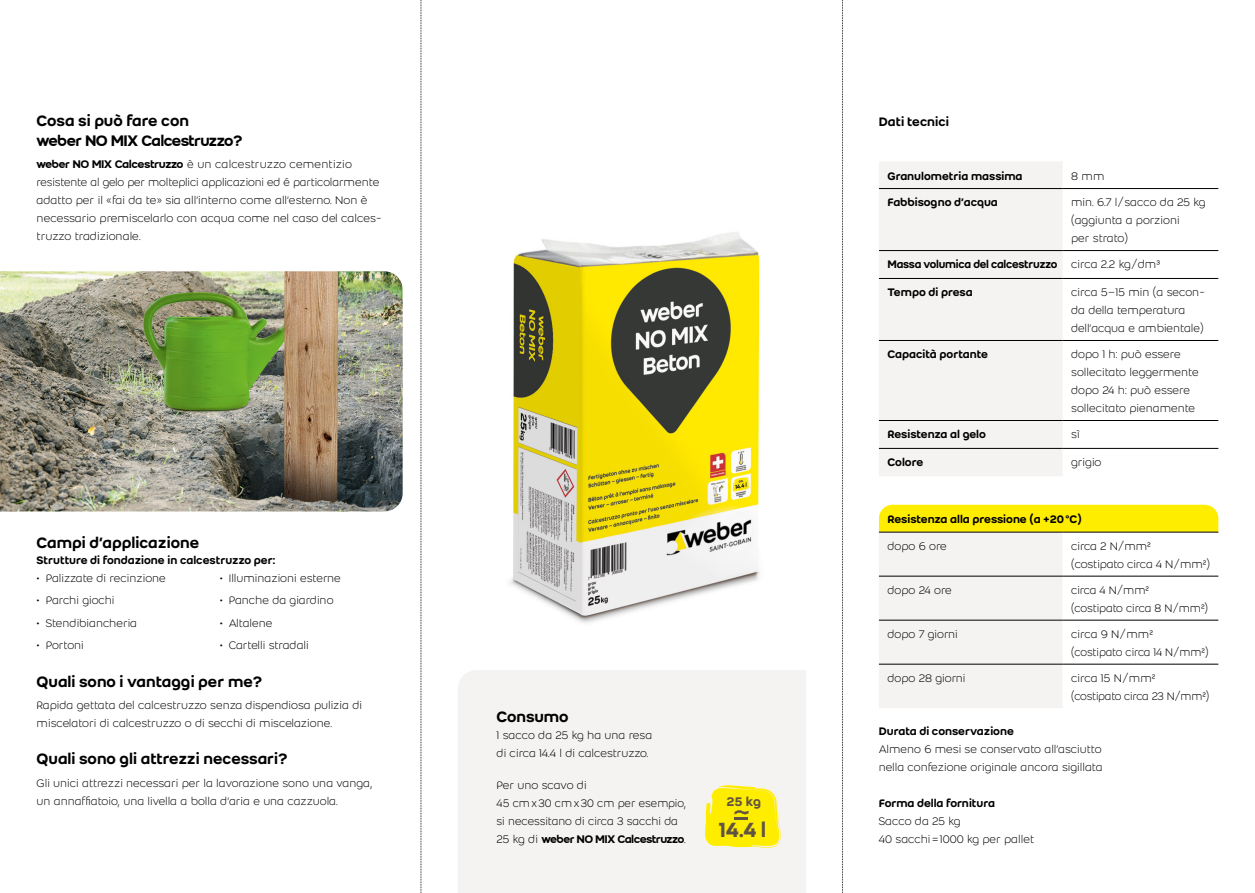
<style>
.page{position:relative;width:1255px;height:893px;background:#fff}
.page>*{position:absolute;margin:0;border:0;box-sizing:border-box;transform-origin:0 0}
.t1{font:500 22.5px "Weber";color:#615344}
.t2{font:500 16.5px "Weber";color:#000}
.t3{font:16.5px "Weber Name";color:#000}
.t4{font:500 13.8px "Weber";color:#615344}
.t5{font:500 13.5px "Weber";color:#000}
.t6{font:300 12px/18px "Weber";color:#000}
.t7{font:500 12px "Weber";color:#000}
.t8{font:500 12px "Weber";letter-spacing:-.02em;color:#000}
.t9{font:300 12px/18px "Weber";letter-spacing:-.02em;color:#000}
.t10{font:12px "Weber Name";color:#000}
.s1{font-family:"Weber Name";font-weight:400}
.s2{font-family:"Weber";font-weight:300}
.s3{font-weight:300}
</style>
<div class="page">
<img style="left:509px;top:232px;width:251px;height:391px">
<div style="left:458px;top:670px;width:348px;height:223px;background:#f5f3f1"></div>
<img style="left:0;top:271px;width:402px;height:240px">
<svg style="left:879px;top:162px;width:183px;height:343px;fill:#f5f3f1"></svg>
<svg style="left:878px;top:505px;width:340px;height:203px"></svg>
<hr style="left:878px;top:188px;width:184px;height:1px;background:#000">
<hr style="left:1062px;top:188px;width:156px;height:1px;background:#000">
<hr style="left:878px;top:250px;width:184px;height:1px;background:#000">
<hr style="left:1062px;top:250px;width:156px;height:1px;background:#000">
<hr style="left:878px;top:278px;width:184px;height:1px;background:#000">
<hr style="left:1062px;top:278px;width:156px;height:1px;background:#000">
<hr style="left:878px;top:340px;width:184px;height:1px;background:#000">
<hr style="left:1062px;top:340px;width:156px;height:1px;background:#000">
<hr style="left:878px;top:420px;width:184px;height:1px;background:#000">
<hr style="left:1062px;top:420px;width:156px;height:1px;background:#000">
<hr style="left:878px;top:448px;width:184px;height:1px;background:#000">
<hr style="left:1062px;top:448px;width:156px;height:1px;background:#000">
<hr style="left:878px;top:532px;width:184px;height:1px;background:#000">
<hr style="left:1062px;top:532px;width:156px;height:1px;background:#000">
<hr style="left:878px;top:576px;width:184px;height:1px;background:#000">
<hr style="left:1062px;top:576px;width:156px;height:1px;background:#000">
<hr style="left:878px;top:620px;width:184px;height:1px;background:#000">
<hr style="left:1062px;top:620px;width:156px;height:1px;background:#000">
<hr style="left:878px;top:664px;width:184px;height:1px;background:#000">
<hr style="left:1062px;top:664px;width:156px;height:1px;background:#000">
<svg style="left:705px;top:785px;width:75px;height:63px;background:#faeb24"></svg>
<svg style="left:420px;top:0;width:2px;height:893px;background:#c4c4c4"></svg>
<svg style="left:842px;top:0;width:1px;height:893px"></svg>
<h2 class="t2" style="left:37px;top:109px;width:154px">Cosa si può fare con</h2>
<h2 class="t3" style="left:37px;top:128px;width:207px">weber NO MIX Calcestruzzo?</h2>
<p class="t6" style="left:37px;top:155px;width:346px"><span class="s1">weber NO MIX Calcestruzzo</span> è un calcestruzzo cementizio resistente al gelo per molteplici applicazioni ed é particolarmente adatto per il «fai da te» sia all’interno come all’esterno. Non è necessario premiscelarlo con acqua come nel caso del calces&shy;truzzo tradizionale.</p>
<h2 class="t2" style="left:37px;top:530px;width:164px">Campi d’applicazione</h2>
<p class="t7" style="left:37px;top:551px;width:240px">Strutture di fondazione in calcestruzzo per:</p>
<p class="t6" style="left:37px;top:568px;width:131px">• Palizzate di recinzione</p>
<p class="t6" style="left:220px;top:568px;width:123px">• Illuminazioni esterne</p>
<p class="t6" style="left:37px;top:591px;width:79px">• Parchi giochi</p>
<p class="t6" style="left:220px;top:591px;width:115px">• Panche da giardino</p>
<p class="t6" style="left:37px;top:613px;width:102px">• Stendibiancheria</p>
<p class="t6" style="left:220px;top:613px;width:54px">• Altalene</p>
<p class="t6" style="left:37px;top:636px;width:49px">• Portoni</p>
<p class="t6" style="left:220px;top:636px;width:90px">• Cartelli stradali</p>
<h2 class="t2" style="left:37px;top:669px;width:227px">Quali sono i vantaggi per me?</h2>
<p class="t6" style="left:37px;top:696px;width:327px">Rapida gettata del calcestruzzo senza dispendiosa pulizia di miscelatori di calcestruzzo o di secchi di miscelazione.</p>
<h2 class="t2" style="left:37px;top:747px;width:252px">Quali sono gli attrezzi necessari?</h2>
<p class="t6" style="left:37px;top:773px;width:337px">Gli unici attrezzi necessari per la lavorazione sono una vanga, un annaffiatoio, una livella a bolla d’aria e una cazzuola.</p>
<h2 class="t2" style="left:496px;top:704px;width:73px">Consumo</h2>
<p class="t6" style="left:496px;top:726px;width:157px">1 sacco da 25 kg ha una resa di circa 14.4 l di calcestruzzo.</p>
<p class="t6" style="left:496px;top:776px;width:191px">Per uno scavo di<br>45 cmx30 cmx30 cm per esempio, si necessitano di circa 3 sacchi da</p>
<p class="t10" style="left:496px;top:830px;width:191px"><span class="s2">25 kg di</span> weber NO MIX Calcestruzzo<span class="s2">.</span></p>
<p class="t4" style="left:726px;top:791px;width:36px">25 kg</p>
<h1 class="t1" style="left:719px;top:813px;width:49px">14.4 l</h1>
<p class="t5" style="left:878px;top:112px;width:72px">Dati tecnici</p>
<p class="t7" style="left:887px;top:167px;width:136px">Granulometria massima</p>
<p class="t6" style="left:1071px;top:166px;width:35px">8 mm</p>
<p class="t7" style="left:887px;top:193px;width:112px">Fabbisogno d’acqua</p>
<p class="t6" style="left:1071px;top:193px;width:136px">min. 6.7 l/sacco da 25 kg (aggiunta a porzioni<br>per strato)</p>
<p class="t8" style="left:887px;top:255px;width:274px">Massa volumica del calcestruzzo <span class="s3">circa 2.2 kg/dm³</span></p>
<p class="t7" style="left:887px;top:283px;width:87px">Tempo di presa</p>
<p class="t6" style="left:1071px;top:283px;width:135px">circa 5–15 min (a secon&shy;da della temperatura dell’acqua e ambientale)</p>
<p class="t7" style="left:887px;top:345px;width:102px">Capacità portante</p>
<p class="t6" style="left:1071px;top:345px;width:129px">dopo 1 h: può essere sollecitato leggermente dopo 24 h: può essere sollecitato pienamente</p>
<p class="t7" style="left:887px;top:425px;width:100px">Resistenza al gelo</p>
<p class="t6" style="left:1071px;top:425px;width:10px">sì</p>
<p class="t7" style="left:887px;top:453px;width:37px">Colore</p>
<p class="t6" style="left:1071px;top:453px;width:32px">grigio</p>
<p class="t7" style="left:887px;top:510px;width:196px">Resistenza alla pressione (a +20°C)</p>
<p class="t6" style="left:887px;top:536px;width:61px">dopo 6 ore</p>
<p class="t6" style="left:1071px;top:536px;width:140px">circa 2 N/mm²<br>(costipato circa 4 N/mm²)</p>
<p class="t6" style="left:887px;top:580px;width:66px">dopo 24 ore</p>
<p class="t6" style="left:1071px;top:580px;width:138px">circa 4 N/mm²<br>(costipato circa 8 N/mm²)</p>
<p class="t6" style="left:887px;top:624px;width:72px">dopo 7 giorni</p>
<p class="t6" style="left:1071px;top:624px;width:139px">circa 9 N/mm²<br>(costipato circa 14 N/mm²)</p>
<p class="t6" style="left:887px;top:668px;width:80px">dopo 28 giorni</p>
<p class="t9" style="left:1071px;top:668px;width:139px">circa 15 N/mm²<br>(costipato circa 23 N/mm²)</p>
<p class="t7" style="left:878px;top:722px;width:136px">Durata di conservazione</p>
<p class="t6" style="left:878px;top:739px;width:225px">Almeno 6 mesi se conservato all’asciutto nella confezione originale ancora sigillata</p>
<p class="t7" style="left:878px;top:794px;width:117px">Forma della fornitura</p>
<p class="t6" style="left:878px;top:811px;width:157px">Sacco da 25 kg<br>40 sacchi=1000 kg per pallet</p>
</div>
